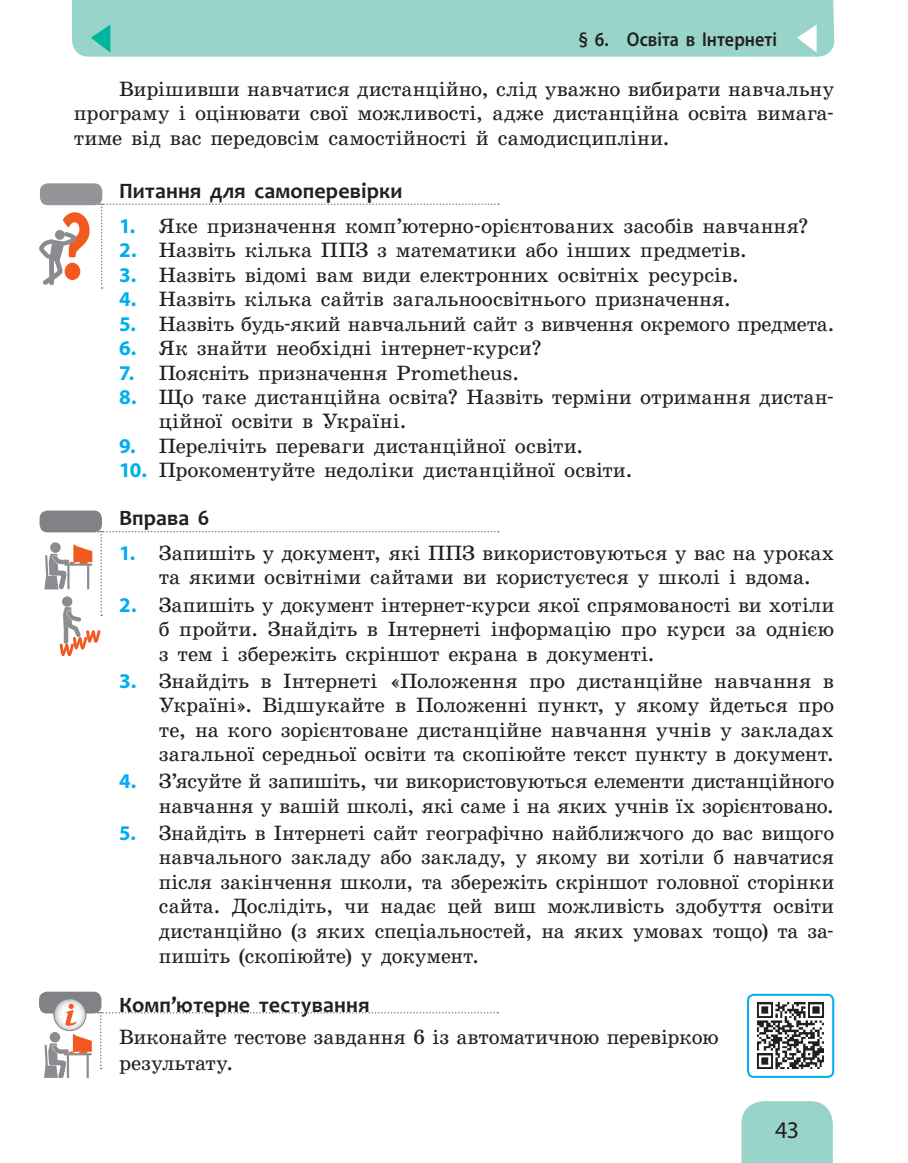
<style>
.page{position:relative;width:908px;height:1163px;background:#fff}
.page>*{position:absolute;margin:0;border:0;box-sizing:border-box;transform-origin:0 0}
.t1{font:24px "Myriad Pro";color:#231f20}
.t2{font:700 22px "Candara";letter-spacing:.005em;color:#231f20}
.t3{font:21px/24.4px "School Book C";letter-spacing:-.005em;color:#231f20;text-align:justify}
.t4{font:600 20px "Myriad Pro";letter-spacing:.005em;color:#231f20;scale:.9 1}
.s1{font-family:"Myriad Pro";font-weight:700;color:#00aeef}
</style>
<div class="page">
<div style="left:741px;top:1101px;width:91px;height:61px;background:#98d4c9"></div>
<div style="left:72px;top:0;width:762px;height:57px;background:#98d4c9"></div>
<svg style="left:91px;top:25px;width:19px;height:28px"></svg>
<svg style="left:796px;top:25px;width:20px;height:28px"></svg>
<svg style="left:98px;top:203px;width:401px;height:86px"></svg>
<div style="left:40px;top:183px;width:62px;height:22px;background:#939598;border-radius:8px"></div>
<svg style="left:39px;top:212px;width:51px;height:73px"></svg>
<div style="left:40px;top:510px;width:62px;height:22px;background:#808285;border-radius:8px"></div>
<svg style="left:44px;top:531px;width:454px;height:125px"></svg>
<div style="left:62px;top:596px;width:10px;height:10px;background:#8a8c8f;border-radius:50%"></div>
<div style="left:39px;top:991px;width:62px;height:22px;background:#808285;border-radius:8px"></div>
<svg style="left:54px;top:998px;width:32px;height:32px"></svg>
<div style="left:53px;top:997px;width:33px;height:33px;border:1px solid #808285;border-radius:50%"></div>
<svg style="left:44px;top:1003px;width:454px;height:74px"></svg>
<img style="left:757px;top:1002px;width:67px;height:67px">
<div style="left:746px;top:993px;width:87px;height:84px;border:2px solid #00aeef;border-radius:6px"></div>
<p class="t4" style="left:578px;top:27px;width:222px">§ 6. Освіта в Інтернеті</p>
<p class="t3" style="left:74px;top:77px;width:761px;text-indent:45px">Вирішивши навчатися дистанційно, слід уважно вибирати навчальну програму і оцінювати свої можливості, адже дистанційна освіта вимага&shy;тиме від вас передовсім самостійності й самодисципліни.</p>
<p class="t2" style="left:119px;top:177px;width:284px">Питання для самоперевірки</p>
<p class="t3" style="left:119px;top:214px;width:691px"><span class="s1">1.</span> Яке призначення комп’ютерно-орієнтованих засобів навчання?</p>
<p class="t3" style="left:119px;top:238px;width:629px"><span class="s1">2.</span> Назвіть кілька ППЗ з математики або інших предметів.</p>
<p class="t3" style="left:119px;top:263px;width:621px"><span class="s1">3.</span> Назвіть відомі вам види електронних освітніх ресурсів.</p>
<p class="t3" style="left:119px;top:287px;width:613px"><span class="s1">4.</span> Назвіть кілька сайтів загальноосвітнього призначення.</p>
<p class="t3" style="left:119px;top:311px;width:716px"><span class="s1">5.</span> Назвіть будь-який навчальний сайт з вивчення окремого предмета.</p>
<p class="t3" style="left:119px;top:336px;width:424px"><span class="s1">6.</span> Як знайти необхідні інтернет-курси?</p>
<p class="t3" style="left:119px;top:360px;width:401px"><span class="s1">7.</span> Поясніть призначення Prometheus.</p>
<p class="t3" style="left:159px;top:385px;width:676px;text-indent:-40px"><span class="s1">8.</span> Що таке дистанційна освіта? Назвіть терміни отримання дистан&shy;ційної освіти в Україні.</p>
<p class="t3" style="left:119px;top:433px;width:465px"><span class="s1">9.</span> Перелічіть переваги дистанційної освіти.</p>
<p class="t3" style="left:119px;top:458px;width:515px"><span class="s1">10.</span> Прокоментуйте недоліки дистанційної освіти.</p>
<p class="t2" style="left:119px;top:504px;width:92px">Вправа 6</p>
<p class="t3" style="left:159px;top:541px;width:676px;text-indent:-40px"><span class="s1">1.</span> Запишіть у документ, які ППЗ використовуються у вас на уроках та якими освітніми сайтами ви користуєтеся у школі і вдома.</p>
<p class="t3" style="left:159px;top:592px;width:676px;text-indent:-40px"><span class="s1">2.</span> Запишіть у документ інтернет-курси якої спрямованості ви хотіли б пройти. Знайдіть в Інтернеті інформацію про курси за однією з тем і збережіть скріншот екрана в документі.</p>
<p class="t3" style="left:159px;top:668px;width:676px;text-indent:-40px"><span class="s1">3.</span> Знайдіть в Інтернеті «Положення про дистанційне навчання в Україні». Відшукайте в Положенні пункт, у якому йдеться про те, на кого зорієнтоване дистанційне навчання учнів у закладах загальної середньої освіти та скопіюйте текст пункту в документ.</p>
<p class="t3" style="left:119px;top:769px;width:716px;text-align:right"><span class="s1">4.</span> З’ясуйте й запишіть, чи використовуються елементи дистанційного навчання у вашій школі, які саме і на яких учнів їх зорієнтовано.</p>
<p class="t3" style="left:159px;top:820px;width:676px;text-indent:-40px"><span class="s1">5.</span> Знайдіть в Інтернеті сайт географічно найближчого до вас вищого навчального закладу або закладу, у якому ви хотіли б навчатися після закінчення школи, та збережіть скріншот головної сторінки сайта. Дослідіть, чи надає цей виш можливість здобуття освіти дистанційно (з яких спеціальностей, на яких умовах тощо) та за&shy;пишіть (скопіюйте) у документ.</p>
<p class="t2" style="left:119px;top:990px;width:252px">Комп’ютерне тестування</p>
<p class="t3" style="left:119px;top:1024px;width:601px;line-height:25.2px">Виконайте тестове завдання 6 із автоматичною перевіркою результату.</p>
<p class="t1" style="left:774px;top:1115px;width:25px">43</p>
</div>
